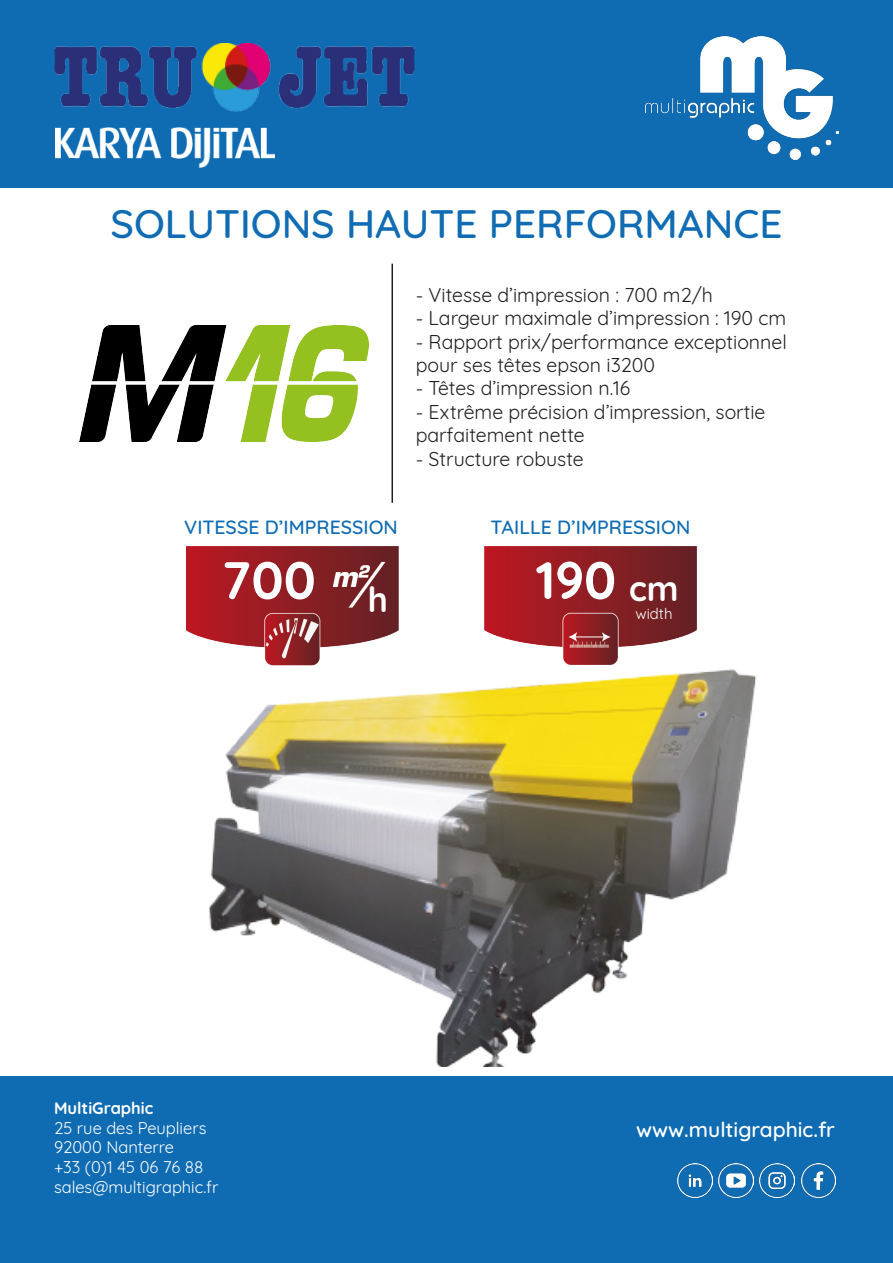
<style>
.page{position:relative;width:893px;height:1263px;background:#fff}
.page>*{position:absolute;margin:0;border:0;box-sizing:border-box;transform-origin:0 0}
.t1{font:700 52.5px "Quicksand";color:#fff}
.t2{font:500 40.5px "Quicksand";color:#106cb3}
.t3{font:700 34.5px "Quicksand";color:#fff}
.t4{font:500 21px "Quicksand";color:#fff}
.t5{font:19.5px/23.4px "Quicksand";color:#231f20}
.t6{font:500 19.5px "Quicksand";color:#106cb3}
.t7{font:16.5px "Quicksand";color:#fff}
.t8{font:700 16.5px "Quicksand";color:#fff}
.t9{font:15px "Quicksand";color:#fff}
</style>
<div class="page">
<div style="left:0;top:0;width:893px;height:187px;background:#0f6cb3"></div>
<img style="left:56px;top:128px;width:218px;height:40px">
<img style="left:54px;top:44px;width:361px;height:67px">
<img style="left:645px;top:36px;width:194px;height:124px">
<img style="left:80px;top:325px;width:289px;height:116px">
<hr style="left:391px;top:264px;width:2px;height:239px;background:#231f20">
<img style="left:187px;top:546px;width:211px;height:114px">
<img style="left:485px;top:546px;width:211px;height:114px">
<img style="left:209px;top:660px;width:547px;height:407px">
<div style="left:0;top:1076px;width:893px;height:187px;background:#0f6cb3"></div>
<img style="left:801px;top:1163px;width:35px;height:35px">
<img style="left:760px;top:1163px;width:35px;height:35px">
<img style="left:719px;top:1163px;width:35px;height:35px">
<img style="left:678px;top:1163px;width:34px;height:35px">
<p class="t2" style="left:110px;top:191px;width:673px">SOLUTIONS HAUTE PERFORMANCE</p>
<p class="t5" style="left:416px;top:281px;width:299px">- Vitesse d’impression : 700 m2/h</p>
<p class="t5" style="left:416px;top:304px;width:372px">- Largeur maximale d’impression : 190 cm</p>
<p class="t5" style="left:416px;top:328px;width:373px">- Rapport prix/performance exceptionnel pour ses têtes epson i3200</p>
<p class="t5" style="left:416px;top:375px;width:216px">- Têtes d’impression n.16</p>
<p class="t5" style="left:416px;top:398px;width:351px">- Extrême précision d’impression, sortie</p>
<p class="t5" style="left:416px;top:421px;width:171px">parfaitement nette</p>
<p class="t5" style="left:416px;top:445px;width:170px">- Structure robuste</p>
<p class="t6" style="left:184px;top:511px;width:215px">VITESSE D’IMPRESSION</p>
<p class="t1" style="left:222px;top:537px;width:96px">700</p>
<p class="t3" style="left:368px;top:571px;width:22px">h</p>
<p class="t6" style="left:491px;top:511px;width:201px">TAILLE D’IMPRESSION</p>
<p class="t1" style="left:536px;top:537px;width:82px">190</p>
<p class="t3" style="left:629px;top:560px;width:51px">cm</p>
<p class="t9" style="left:635px;top:601px;width:39px">width</p>
<p class="t8" style="left:54px;top:1094px;width:101px">MultiGraphic</p>
<p class="t7" style="left:54px;top:1115px;width:154px">25 rue des Peupliers</p>
<p class="t7" style="left:54px;top:1135px;width:122px">92000 Nanterre</p>
<p class="t7" style="left:54px;top:1154px;width:151px">+33 (0)1 45 06 76 88</p>
<p class="t7" style="left:54px;top:1174px;width:166px">sales@multigraphic.fr</p>
<p class="t4" style="left:636px;top:1113px;width:200px">www.multigraphic.fr</p>
</div>
